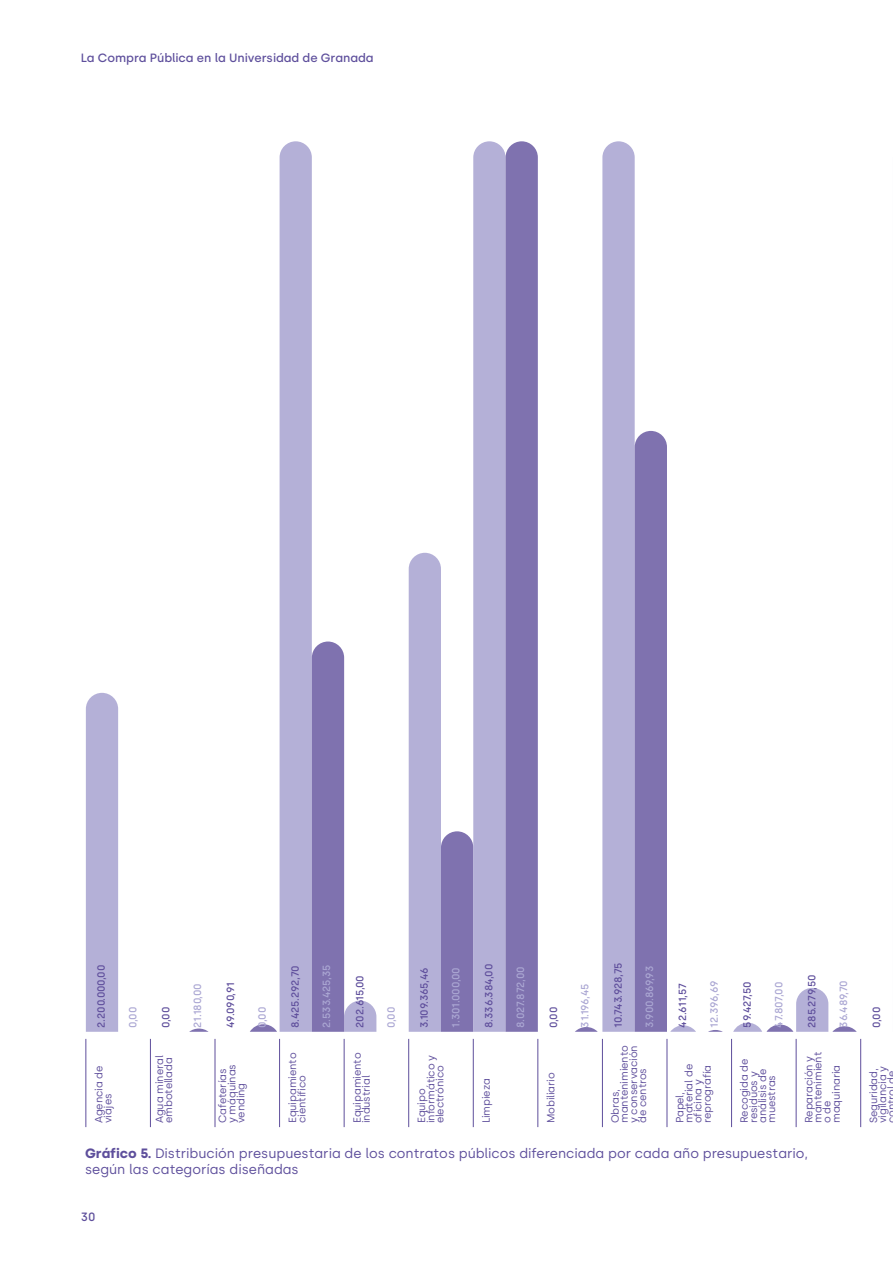
<style>
.page{position:relative;width:893px;height:1263px;background:#fff}
.page>*{position:absolute;margin:0;border:0;box-sizing:border-box;transform-origin:0 0}
.t1{font:13.5px/16.2px "Silka";color:#5e4f9c}
.t2{font:500 12px "Silka";color:#5e4f9c}
.t3{font:10.5px/9.1px "Silka";letter-spacing:-.01em;color:#5f4f9c}
.t4{font:500 10.5px "Silka";letter-spacing:-.01em;color:#5f4f9c}
.t5{font:500 10.5px "Silka";letter-spacing:-.01em;color:#aba7d3}
.s1{font-weight:700}
</style>
<div class="page">
<hr style="left:85px;top:1039px;width:1px;height:88px;background:#5f4f9c">
<hr style="left:150px;top:1039px;width:1px;height:88px;background:#5f4f9c">
<hr style="left:215px;top:1039px;width:1px;height:88px;background:#5f4f9c">
<hr style="left:279px;top:1039px;width:1px;height:88px;background:#5f4f9c">
<hr style="left:344px;top:1039px;width:1px;height:88px;background:#5f4f9c">
<hr style="left:408px;top:1039px;width:1px;height:88px;background:#5f4f9c">
<hr style="left:473px;top:1039px;width:1px;height:88px;background:#5f4f9c">
<hr style="left:537px;top:1039px;width:1px;height:88px;background:#5f4f9c">
<hr style="left:602px;top:1039px;width:1px;height:88px;background:#5f4f9c">
<hr style="left:667px;top:1039px;width:1px;height:88px;background:#5f4f9c">
<hr style="left:731px;top:1039px;width:1px;height:88px;background:#5f4f9c">
<hr style="left:796px;top:1039px;width:1px;height:88px;background:#5f4f9c">
<hr style="left:860px;top:1039px;width:1px;height:88px;background:#5f4f9c">
<div style="left:86px;top:693px;width:32px;height:339px;background:#b4b0d7"></div>
<svg style="left:409px;top:141px;width:129px;height:891px"></svg>
<svg style="left:575px;top:141px;width:121px;height:891px"></svg>
<svg style="left:708px;top:1030px;width:15px;height:2px"></svg>
<svg style="left:733px;top:988px;width:124px;height:44px"></svg>
<svg style="left:189px;top:1028px;width:20px;height:4px"></svg>
<svg style="left:250px;top:141px;width:126px;height:891px"></svg>
<p class="t2" style="left:81px;top:51px;width:294px">La Compra Pública en la Universidad de Granada</p>
<p class="t4" style="left:95px;top:1028px;width:64px;rotate:-90deg">2.200.000,00</p>
<p class="t5" style="left:127px;top:1028px;width:22px;rotate:-90deg">0,00</p>
<p class="t4" style="left:160px;top:1028px;width:22px;rotate:-90deg">0,00</p>
<p class="t5" style="left:191px;top:1028px;width:46px;rotate:-90deg">21.180,00</p>
<p class="t4" style="left:224px;top:1028px;width:47px;rotate:-90deg">49.090,91</p>
<p class="t5" style="left:256px;top:1028px;width:22px;rotate:-90deg">0,00</p>
<p class="t4" style="left:289px;top:1028px;width:64px;rotate:-90deg">8.425.292,70</p>
<p class="t5" style="left:320px;top:1028px;width:64px;rotate:-90deg">2.533.425,35</p>
<p class="t4" style="left:353px;top:1028px;width:54px;rotate:-90deg">202.615,00</p>
<p class="t5" style="left:385px;top:1028px;width:22px;rotate:-90deg">0,00</p>
<p class="t4" style="left:418px;top:1028px;width:62px;rotate:-90deg">3.109.365,46</p>
<p class="t5" style="left:450px;top:1028px;width:62px;rotate:-90deg">1.301.000,00</p>
<p class="t4" style="left:483px;top:1028px;width:65px;rotate:-90deg">8.336.384,00</p>
<p class="t5" style="left:514px;top:1028px;width:63px;rotate:-90deg">8.027.872,00</p>
<p class="t4" style="left:547px;top:1028px;width:22px;rotate:-90deg">0,00</p>
<p class="t3" style="left:94px;top:1123px;width:59px;rotate:-90deg">Agencia de viajes</p>
<p class="t3" style="left:155px;top:1123px;width:69px;rotate:-90deg">Agua mineral embotellada</p>
<p class="t3" style="left:218px;top:1123px;width:61px;rotate:-90deg">Cafeterías y máquinas vending</p>
<p class="t3" style="left:288px;top:1123px;width:72px;rotate:-90deg">Equipamiento científico</p>
<p class="t3" style="left:353px;top:1123px;width:72px;rotate:-90deg">Equipamiento industrial</p>
<p class="t3" style="left:417px;top:1123px;width:70px;rotate:-90deg">Equipo informático y electrónico</p>
<p class="t3" style="left:482px;top:1123px;width:46px;rotate:-90deg">Limpieza</p>
<p class="t3" style="left:546px;top:1123px;width:52px;rotate:-90deg">Mobiliario</p>
<p class="t5" style="left:579px;top:1028px;width:46px;rotate:-90deg">31.196,45</p>
<p class="t4" style="left:612px;top:1028px;width:67px;rotate:-90deg">10.743.928,75</p>
<p class="t5" style="left:643px;top:1028px;width:63px;rotate:-90deg">3.900.869,93</p>
<p class="t3" style="left:611px;top:1123px;width:80px;rotate:-90deg">Obras, mantenimiento y conservación de centros</p>
<p class="t4" style="left:676px;top:1028px;width:46px;rotate:-90deg">42.611,57</p>
<p class="t5" style="left:708px;top:1028px;width:48px;rotate:-90deg">12.396,69</p>
<p class="t4" style="left:741px;top:1028px;width:48px;rotate:-90deg">59.427,50</p>
<p class="t5" style="left:772px;top:1028px;width:47px;rotate:-90deg">47.807,00</p>
<p class="t4" style="left:806px;top:1028px;width:55px;rotate:-90deg">285.279,50</p>
<p class="t5" style="left:837px;top:1028px;width:49px;rotate:-90deg">36.489,70</p>
<p class="t3" style="left:675px;top:1123px;width:61px;rotate:-90deg">Papel, material de oficina y reprografía</p>
<p class="t3" style="left:740px;top:1123px;width:66px;rotate:-90deg">Recogida de residuos y análisis de muestras</p>
<p class="t3" style="left:804px;top:1123px;width:73px;rotate:-90deg">Reparación y mantenimient o de maquinaria</p>
<p class="t1" style="left:85px;top:1145px;width:724px"><span class="s1">Gráfico 5.</span> Distribución presupuestaria de los contratos públicos diferenciada por cada año presupuestario, según las categorías diseñadas</p>
<p class="t2" style="left:81px;top:1210px;width:16px">30</p>
<p class="t4" style="left:870px;top:1028px;width:22px;rotate:-90deg">0,00</p>
<p class="t3" style="left:869px;top:1123px;width:59px;rotate:-90deg">Seguridad, vigilancia y control de</p>
</div>
